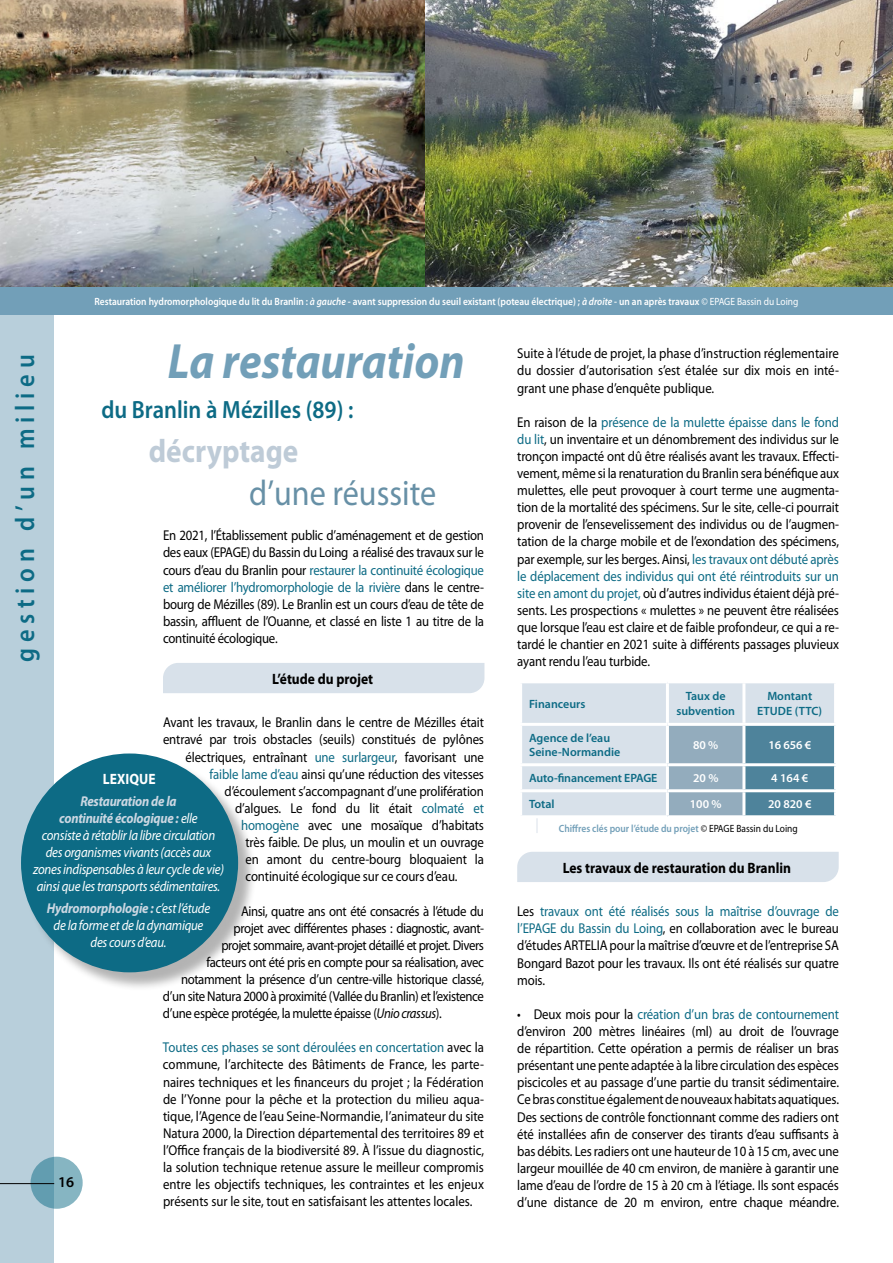
<style>
.page{position:relative;width:893px;height:1263px;background:#fff}
.page>*{position:absolute;margin:0;border:0;box-sizing:border-box;transform-origin:0 0}
.t1{font:italic 700 49.8px "Myriad Pro";color:#729fb8;scale:.9 1}
.t2{font:35.7px "Myriad Pro";color:#6790a6;scale:.9 1}
.t3{font:700 32.55px "Myriad Pro";color:#becbd7;scale:.9 1}
.t4{font:600 27px "Myriad Pro";letter-spacing:.24em;color:#0d6b85;scale:.9 1}
.t5{font:600 25.05px "Myriad Pro";color:#0d6b85;scale:.9 1}
.t6{font:700 15px "Myriad Pro";color:#000;scale:.9 1}
.t7{font:700 15px "Myriad Pro";letter-spacing:.01em;color:#fff;scale:.9 1}
.t8{font:600 15px "Myriad Pro";color:#000}
.t9{font:14.25px/17.1px "Myriad Pro";letter-spacing:-.01em;color:#000;text-align:justify;scale:.9 1}
.t10{font:14.25px "Myriad Pro";letter-spacing:-.03em;color:#000;scale:.9 1}
.t11{font:italic 14.25px/17.1px "Myriad Pro";letter-spacing:-.02em;color:#fff;text-align:center;scale:.9 1}
.t12{font:14.25px "Myriad Pro";letter-spacing:-.04em;color:#000;scale:.9 1}
.t13{font:14.25px "Myriad Pro";letter-spacing:-.035em;color:#000;scale:.9 1}
.t14{font:600 12px/14.4px "Myriad Pro";color:#0d6b85;text-align:center}
.t15{font:600 12px "Myriad Pro";color:#fff}
.t16{font:600 10.5px "Myriad Pro";color:#fff;scale:.9 1}
.t17{font:600 10.5px "Myriad Pro";color:#729fb8;scale:.9 1}
.s1{font-style:italic}
.s2{font-weight:400}
.s3{color:#0d6b85}
.s4{font-weight:700;color:#cbd7e2}
.s5{font-weight:400;color:#000}
</style>
<div class="page">
<div style="left:0;top:0;width:54px;height:1263px;background:#b8cfdb"></div>
<div style="left:163px;top:663px;width:321px;height:30px;background:#d8e1ea"></div>
<div style="left:517px;top:852px;width:322px;height:30px;background:#d8e1ea"></div>
<svg style="left:31px;top:1157px;width:52px;height:52px;background:#78abba"></svg>
<hr style="left:0;top:1183px;width:54px;height:1px;background:#000">
<img style="left:0;top:0;width:425px;height:287px">
<img style="left:425px;top:0;width:468px;height:287px">
<div style="left:23px;top:755px;width:234px;height:236px;background:#000;opacity:.3"></div>
<div style="left:21px;top:753px;width:217px;height:219px;background:#0d6b85;border-radius:50%"></div>
<hr style="left:536px;top:762px;width:2px;height:71px;background:#e6ebf1">
<svg style="left:522px;top:683px;width:312px;height:132px;background:#b3c7d4"></svg>
<hr style="left:666px;top:683px;width:3px;height:40px;background:#fff">
<hr style="left:742px;top:683px;width:3px;height:40px;background:#fff">
<hr style="left:519px;top:723px;width:148px;height:3px;background:#fff">
<hr style="left:667px;top:723px;width:77px;height:3px;background:#fff">
<hr style="left:666px;top:726px;width:3px;height:37px;background:#fff">
<hr style="left:744px;top:723px;width:93px;height:3px;background:#fff">
<hr style="left:742px;top:726px;width:3px;height:37px;background:#fff">
<hr style="left:519px;top:763px;width:148px;height:3px;background:#fff">
<hr style="left:667px;top:763px;width:77px;height:3px;background:#fff">
<hr style="left:666px;top:766px;width:3px;height:23px;background:#fff">
<hr style="left:744px;top:763px;width:93px;height:3px;background:#fff">
<hr style="left:742px;top:766px;width:3px;height:23px;background:#fff">
<hr style="left:519px;top:789px;width:148px;height:3px;background:#fff">
<hr style="left:667px;top:789px;width:77px;height:3px;background:#fff">
<hr style="left:666px;top:792px;width:3px;height:23px;background:#fff">
<hr style="left:744px;top:789px;width:93px;height:3px;background:#fff">
<hr style="left:742px;top:792px;width:3px;height:23px;background:#fff">
<hr style="left:519px;top:815px;width:148px;height:3px;background:#fff">
<div style="left:0;top:287px;width:893px;height:28px;background:#729fb8"></div>
<p class="t16" style="left:95px;top:295px;width:784px">Restauration hydromorphologique du lit du Branlin : <span class="s1">à gauche</span> - avant suppression du seuil existant (poteau électrique) ; <span class="s1">à droite</span> - un an après travaux <span class="s2">© EPAGE Bassin du Loing</span></p>
<h1 class="t1" style="left:168px;top:328px;width:331px">La restauration</h1>
<h3 class="t5" style="left:101px;top:394px;width:282px">du Branlin à Mézilles (89) :</h3>
<h3 class="t3" style="left:149px;top:430px;width:168px">décryptage</h3>
<h3 class="t4" style="left:8px;top:662px;width:343px;rotate:-90deg">gestion d’un milieu</h3>
<h2 class="t2" style="left:249px;top:471px;width:209px">d’une réussite</h2>
<p class="t9" style="left:163px;top:527px;width:358px">En 2021, l’Établissement public d’aménagement et de gestion des eaux (EPAGE) du Bassin du Loing a réalisé des travaux sur le cours d’eau du Branlin pour <span class="s3">restaurer la continuité écologique et améliorer l’hydromorphologie de la rivière</span> dans le centre&shy;bourg de Mézilles (89). Le Branlin est un cours d’eau de tête de bassin, affluent de l’Ouanne, et classé en liste 1 au titre de la continuité écologique.</p>
<p class="t6" style="left:272px;top:669px;width:114px">L’étude du projet</p>
<p class="t9" style="left:163px;top:714px;width:358px">Avant les travaux, le Branlin dans le centre de Mézilles était</p>
<p class="t9" style="left:163px;top:731px;width:358px">entravé par trois obstacles (seuils) constitués de pylônes</p>
<p class="t9" style="left:185px;top:748px;width:333px">électriques, entraînant <span class="s3">une surlargeur</span>, favorisant une</p>
<p class="t9" style="left:209px;top:765px;width:307px"><span class="s3">faible lame d’eau</span> ainsi qu’une réduction des vitesses</p>
<p class="t9" style="left:224px;top:782px;width:290px">d’écoulement s’accompagnant d’une prolifération</p>
<p class="t9" style="left:235px;top:799px;width:278px">d’algues. Le fond du lit était <span class="s3">colmaté et</span></p>
<p class="t9" style="left:241px;top:816px;width:271px"><span class="s3">homogène</span> avec une mosaïque d’habitats</p>
<p class="t9" style="left:245px;top:833px;width:267px">très faible. De plus, un moulin et un ouvrage</p>
<p class="t9" style="left:245px;top:851px;width:267px">en amont du centre-bourg bloquaient la</p>
<p class="t9" style="left:245px;top:868px;width:237px">continuité écologique sur ce cours d’eau.</p>
<p class="t10" style="left:241px;top:902px;width:272px">Ainsi, quatre ans ont été consacrés à l’étude du</p>
<p class="t13" style="left:233px;top:919px;width:280px">projet avec différentes phases : diagnostic, avant-</p>
<p class="t12" style="left:221px;top:936px;width:293px">projet sommaire, avant-projet détaillé et projet. Divers</p>
<p class="t10" style="left:206px;top:953px;width:310px">facteurs ont été pris en compte pour sa réalisation, avec</p>
<p class="t10" style="left:181px;top:970px;width:338px">notamment la présence d’un centre-ville historique classé,</p>
<p class="t10" style="left:163px;top:987px;width:358px">d’un site Natura 2000 à proximité (Vallée du Branlin) et l’existence</p>
<p class="t10" style="left:163px;top:1004px;width:311px">d’une espèce protégée, la mulette épaisse (<span class="s1">Unio crassus</span>).</p>
<p class="t9" style="left:163px;top:1039px;width:358px"><span class="s3">Toutes ces phases se sont déroulées en concertation</span> avec la commune, l’architecte des Bâtiments de France, les parte&shy;naires techniques et les financeurs du projet ; la Fédération de l’Yonne pour la pêche et la protection du milieu aqua&shy;tique, l’Agence de l’eau Seine-Normandie, l’animateur du site Natura 2000, la Direction départemental des territoires 89 et l’Office français de la biodiversité 89. À l’issue du diagnostic, la solution technique retenue assure le meilleur compromis entre les objectifs techniques, les contraintes et les enjeux présents sur le site, tout en satisfaisant les attentes locales.</p>
<p class="t7" style="left:103px;top:769px;width:61px">LEXIQUE</p>
<p class="t11" style="left:33px;top:792px;width:214px"><span class="s4">Restauration de la<br>continuité écologique :</span> elle<br>consiste à rétablir la libre circulation des organismes vivants (accès aux zones indispensables à leur cycle de vie) ainsi que les transports sédimentaires.</p>
<p class="t11" style="left:47px;top:899px;width:183px"><span class="s4">Hydromorphologie :</span> c’est l’étude de la forme et de la dynamique des cours d’eau.</p>
<p class="t8" style="left:58px;top:1173px;width:18px">16</p>
<p class="t9" style="left:517px;top:345px;width:359px">Suite à l’étude de projet, la phase d’instruction réglementaire du dossier d’autorisation s’est étalée sur dix mois en inté&shy;grant une phase d’enquête publique.</p>
<p class="t9" style="left:517px;top:413px;width:359px">En raison de la <span class="s3">présence de la mulette épaisse dans le fond du lit</span>, un inventaire et un dénombrement des individus sur le tronçon impacté ont dû être réalisés avant les travaux. Effecti&shy;vement, même si la renaturation du Branlin sera bénéfique aux mulettes, elle peut provoquer à court terme une augmenta&shy;tion de la mortalité des spécimens. Sur le site, celle-ci pourrait provenir de l’ensevelissement des individus ou de l’augmen&shy;tation de la charge mobile et de l’exondation des spécimens, par exemple, sur les berges. Ainsi, <span class="s3">les travaux ont débuté après le déplacement des individus qui ont été réintroduits sur un site en amont du projet,</span> où d’autres individus étaient déjà pré&shy;sents. Les prospections « mulettes » ne peuvent être réalisées que lorsque l’eau est claire et de faible profondeur, ce qui a re&shy;tardé le chantier en 2021 suite à différents passages pluvieux ayant rendu l’eau turbide.</p>
<p class="t14" style="left:529px;top:696px;width:58px">Financeurs</p>
<p class="t14" style="left:676px;top:689px;width:60px">Taux de subvention</p>
<p class="t14" style="left:757px;top:689px;width:66px">Montant<br>ETUDE (TTC)</p>
<p class="t14" style="left:529px;top:730px;width:93px;text-align:left">Agence de l’eau<br>Seine-Normandie</p>
<p class="t15" style="left:693px;top:737px;width:27px">80 %</p>
<p class="t15" style="left:768px;top:737px;width:44px">16 656 €</p>
<p class="t14" style="left:529px;top:771px;width:130px">Auto-financement EPAGE</p>
<p class="t15" style="left:693px;top:771px;width:27px">20 %</p>
<p class="t15" style="left:771px;top:771px;width:39px">4 164 €</p>
<p class="t14" style="left:529px;top:797px;width:27px">Total</p>
<p class="t15" style="left:690px;top:797px;width:33px">100 %</p>
<p class="t15" style="left:768px;top:797px;width:45px">20 820 €</p>
<p class="t17" style="left:559px;top:822px;width:267px">Chiffres clés pour l’étude du projet <span class="s5">© EPAGE Bassin du Loing</span></p>
<p class="t6" style="left:563px;top:858px;width:255px">Les travaux de restauration du Branlin</p>
<p class="t9" style="left:517px;top:903px;width:359px">Les <span class="s3">travaux ont été réalisés sous la maîtrise d’ouvrage de l’EPAGE du Bassin du Loing</span>, en collaboration avec le bureau d’études ARTELIA pour la maîtrise d’œuvre et de l’entreprise SA Bongard Bazot pour les travaux. Ils ont été réalisés sur quatre mois.</p>
<p class="t9" style="left:517px;top:1005px;width:359px">• Deux mois pour la <span class="s3">création d’un bras de contournement </span>d’environ 200 mètres linéaires (ml) au droit de l’ouvrage de répartition. Cette opération a permis de réaliser un bras présentant une pente adaptée à la libre circulation des espèces piscicoles et au passage d’une partie du transit sédimentaire.<br>Ce bras constitue également de nouveaux habitats aquatiques.<br>Des sections de contrôle fonctionnant comme des radiers ont été installées afin de conserver des tirants d’eau suffisants à bas débits. Les radiers ont une hauteur de 10 à 15 cm, avec une largeur mouillée de 40 cm environ, de manière à garantir une lame d’eau de l’ordre de 15 à 20 cm à l’étiage. Ils sont espacés d’une distance de 20 m environ, entre chaque méandre.</p>
</div>
